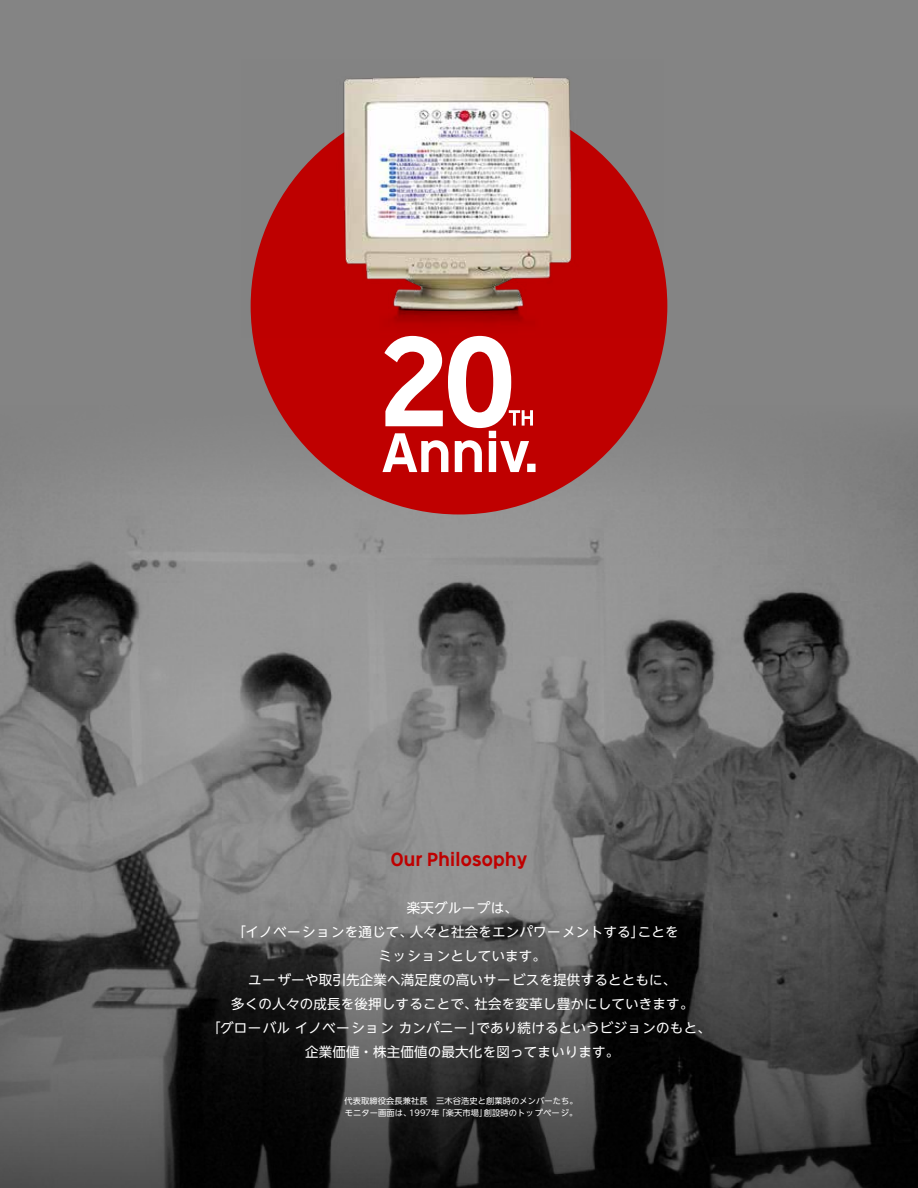
<style>
.page{position:relative;width:918px;height:1188px;background:#848484}
.page>*{position:absolute;margin:0;border:0;box-sizing:border-box;transform-origin:0 0}
.t1{font:16.8px "Rakuten Global B";letter-spacing:.015em;color:#bf0000}
.t2{font:13.5px/24px "UD Shin Go NT Pro";letter-spacing:.015em;color:#fff;text-align:center}
.t3{font:8.25px/12px "UD Shin Go NT Pro";letter-spacing:.01em;color:#fff}
</style>
<div class="page">
<img style="left:0;top:401px;width:918px;height:502px">
<div style="left:251px;top:98px;width:416px;height:416px;background:#bf0000;border-radius:50%"></div>
<img style="left:250px;top:76px;width:414px;height:261px">
<svg style="left:0;top:903px;width:918px;height:285px"></svg>
<svg style="left:382px;top:336px;width:154px;height:136px"></svg>
<p class="t1" style="left:391px;top:848px;width:138px">Our Philosophy</p>
<p class="t2" style="left:207px;top:896px;width:505px">楽天グループは、<br>「イノベーションを通じて、人々と社会をエンパワーメントする」ことを<br>ミッションとしています。<br>ユーザーや取引先企業へ満足度の高いサービスを提供するとともに、<br>多くの人々の成長を後押しすることで、社会を変革し豊かにしていきます。<br>「グローバル イノベーション カンパニー」であり続けるというビジョンのもと、企業価値・株主価値の最大化を図ってまいります。</p>
<p class="t3" style="left:344px;top:1095px;width:235px">代表取締役会長兼社長　三木谷浩史と創業時のメンバーたち。モニター画面は、1997年「楽天市場」創設時のトップページ。</p>
</div>
